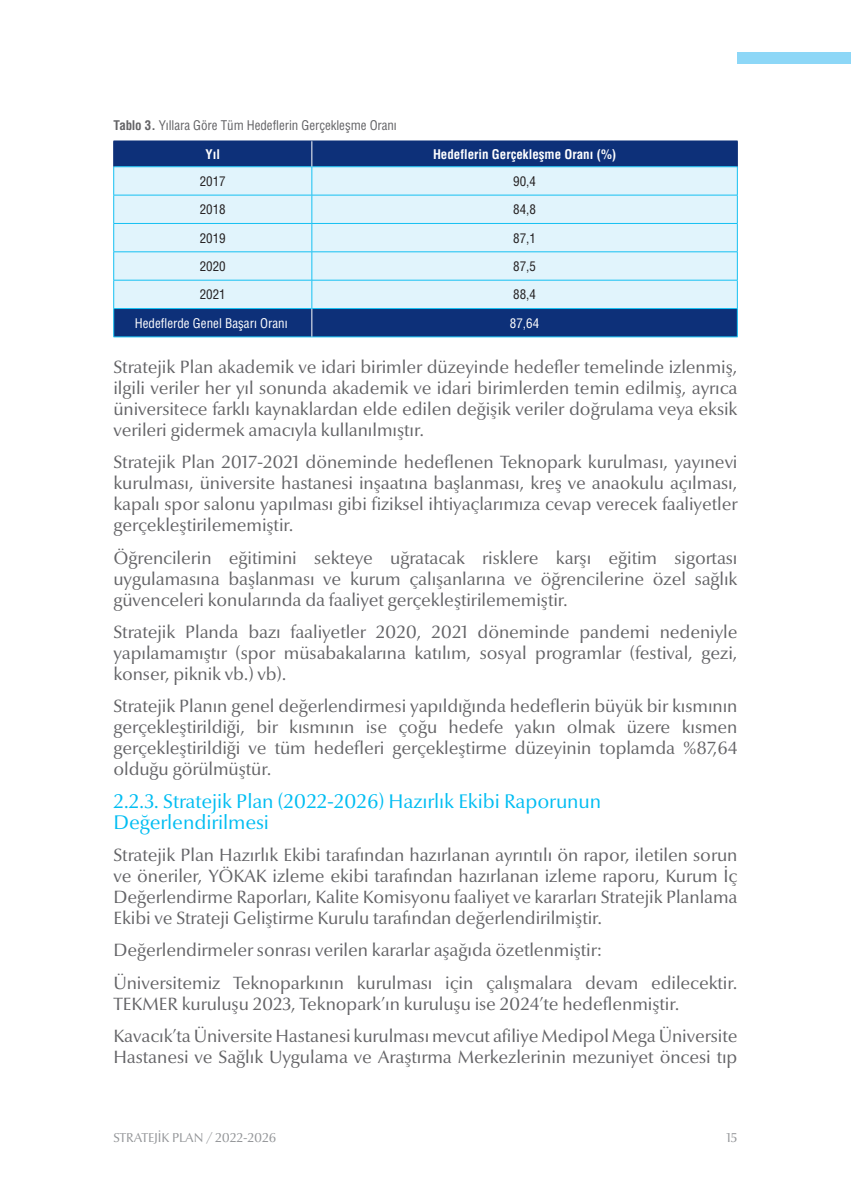
<style>
.page{position:relative;width:851px;height:1191px;background:#fff}
.page>*{position:absolute;margin:0;border:0;box-sizing:border-box;transform-origin:0 0}
.Body_Text{font:20px/21px "Optima Nova";letter-spacing:-.005em;color:#01bdf2}
.t1{font:18px/21px "Optima Nova";letter-spacing:-.005em;color:#636366;text-align:justify}
.List_Paragraph{font:13px "Helvetica Cond Normal Tr";letter-spacing:-.005em;color:#636366}
.t2{font:13px "Helvetica Cond Normal Tr";color:#231f20}
.t3{font:13px "Helvetica Cond Bold Tr";color:#fff}
.t4{font:13px "Helvetica Cond Normal Tr";color:#fff}
.t5{font:13px "Optima Nova";letter-spacing:-.01em;color:#939598}
.s1{font-family:"Helvetica Cond Bold Tr"}
</style>
<div class="page">
<div style="left:114px;top:142px;width:622px;height:194px;background:#0d3079"></div>
<div style="left:114px;top:167px;width:622px;height:141px;background:#e1f4fc"></div>
<hr style="left:113px;top:166px;width:199px;height:1px;background:#15c0f2">
<hr style="left:312px;top:166px;width:425px;height:1px;background:#15c0f2">
<hr style="left:113px;top:195px;width:199px;height:1px;background:#15c0f2">
<hr style="left:312px;top:195px;width:425px;height:1px;background:#15c0f2">
<hr style="left:113px;top:223px;width:199px;height:1px;background:#15c0f2">
<hr style="left:312px;top:223px;width:425px;height:1px;background:#15c0f2">
<hr style="left:113px;top:251px;width:199px;height:1px;background:#15c0f2">
<hr style="left:312px;top:251px;width:425px;height:1px;background:#15c0f2">
<hr style="left:113px;top:280px;width:199px;height:1px;background:#15c0f2">
<hr style="left:312px;top:280px;width:425px;height:1px;background:#15c0f2">
<hr style="left:113px;top:308px;width:199px;height:1px;background:#15c0f2">
<hr style="left:312px;top:308px;width:425px;height:1px;background:#15c0f2">
<hr style="left:113px;top:336px;width:199px;height:1px;background:#15c0f2">
<hr style="left:312px;top:336px;width:425px;height:1px;background:#15c0f2">
<hr style="left:113px;top:141px;width:199px;height:1px;background:#0d3079">
<svg style="left:113px;top:141px;width:1px;height:196px"></svg>
<hr style="left:312px;top:141px;width:425px;height:1px;background:#0d3079">
<svg style="left:736px;top:142px;width:1px;height:195px"></svg>
<svg style="left:311px;top:141px;width:1px;height:196px"></svg>
<div style="left:737px;top:53px;width:113px;height:11px;background:#8dd7f7"></div>
<p class="List_Paragraph" style="left:113px;top:117px;width:285px"><span class="s1">Tablo 3.</span> Yıllara Göre Tüm Hedeflerin Gerçekleşme Oranı</p>
<p class="t3" style="left:205px;top:146px;width:16px">Yıl</p>
<p class="t3" style="left:433px;top:146px;width:185px">Hedeflerin Gerçekleşme Oranı (%)</p>
<p class="t2" style="left:200px;top:173px;width:27px">2017</p>
<p class="t2" style="left:513px;top:173px;width:24px">90,4</p>
<p class="t2" style="left:200px;top:201px;width:27px">2018</p>
<p class="t2" style="left:513px;top:201px;width:24px">84,8</p>
<p class="t2" style="left:200px;top:230px;width:27px">2019</p>
<p class="t2" style="left:513px;top:230px;width:24px">87,1</p>
<p class="t2" style="left:200px;top:258px;width:27px">2020</p>
<p class="t2" style="left:513px;top:258px;width:24px">87,5</p>
<p class="t2" style="left:200px;top:286px;width:27px">2021</p>
<p class="t2" style="left:513px;top:286px;width:24px">88,4</p>
<p class="t4" style="left:135px;top:315px;width:154px">Hedeflerde Genel Başarı Oranı</p>
<p class="t4" style="left:510px;top:315px;width:31px">87,64</p>
<p class="t1" style="left:113px;top:356px;width:625px">Stratejik Plan akademik ve idari birimler düzeyinde hedefler temelinde izlenmiş, ilgili veriler her yıl sonunda akademik ve idari birimlerden temin edilmiş, ayrıca üniversitece farklı kaynaklardan elde edilen değişik veriler doğrulama veya eksik verileri gidermek amacıyla kullanılmıştır.</p>
<p class="t1" style="left:113px;top:452px;width:625px">Stratejik Plan 2017-2021 döneminde hedeflenen Teknopark kurulması, yayınevi kurulması, üniversite hastanesi inşaatına başlanması, kreş ve anaokulu açılması, kapalı spor salonu yapılması gibi fiziksel ihtiyaçlarımıza cevap verecek faaliyetler gerçekleştirilememiştir.</p>
<p class="t1" style="left:113px;top:547px;width:625px">Öğrencilerin eğitimini sekteye uğratacak risklere karşı eğitim sigortası uygulamasına başlanması ve kurum çalışanlarına ve öğrencilerine özel sağlık güvenceleri konularında da faaliyet gerçekleştirilememiştir.</p>
<p class="t1" style="left:113px;top:621px;width:625px">Stratejik Planda bazı faaliyetler 2020, 2021 döneminde pandemi nedeniyle yapılamamıştır (spor müsabakalarına katılım, sosyal programlar (festival, gezi, konser, piknik vb.) vb).</p>
<p class="t1" style="left:113px;top:696px;width:625px">Stratejik Planın genel değerlendirmesi yapıldığında hedeflerin büyük bir kısmının gerçekleştirildiği, bir kısmının ise çoğu hedefe yakın olmak üzere kısmen gerçekleştirildiği ve tüm hedefleri gerçekleştirme düzeyinin toplamda %87,64 olduğu görülmüştür.</p>
<p class="Body_Text" style="left:113px;top:790px;width:489px">2.2.3. Stratejik Plan (2022-2026) Hazırlık Ekibi Raporunun<br>Değerlendirilmesi</p>
<p class="t1" style="left:113px;top:844px;width:625px">Stratejik Plan Hazırlık Ekibi tarafından hazırlanan ayrıntılı ön rapor, iletilen sorun ve öneriler, YÖKAK izleme ekibi tarafından hazırlanan izleme raporu, Kurum İç Değerlendirme Raporları, Kalite Komisyonu faaliyet ve kararları Stratejik Planlama Ekibi ve Strateji Geliştirme Kurulu tarafından değerlendirilmiştir.</p>
<p class="t1" style="left:113px;top:940px;width:490px">Değerlendirmeler sonrası verilen kararlar aşağıda özetlenmiştir:</p>
<p class="t1" style="left:113px;top:972px;width:625px">Üniversitemiz Teknoparkının kurulması için çalışmalara devam edilecektir.<br>TEKMER kuruluşu 2023, Teknopark’ın kuruluşu ise 2024’te hedeflenmiştir.</p>
<p class="t1" style="left:113px;top:1025px;width:625px">Kavacık’ta Üniversite Hastanesi kurulması mevcut afiliye Medipol Mega Üniversite<br>Hastanesi ve Sağlık Uygulama ve Araştırma Merkezlerinin mezuniyet öncesi tıp</p>
<p class="t5" style="left:113px;top:1130px;width:164px">STRATEJİK PLAN / 2022-2026</p>
<p class="t5" style="left:726px;top:1130px;width:13px">15</p>
</div>
